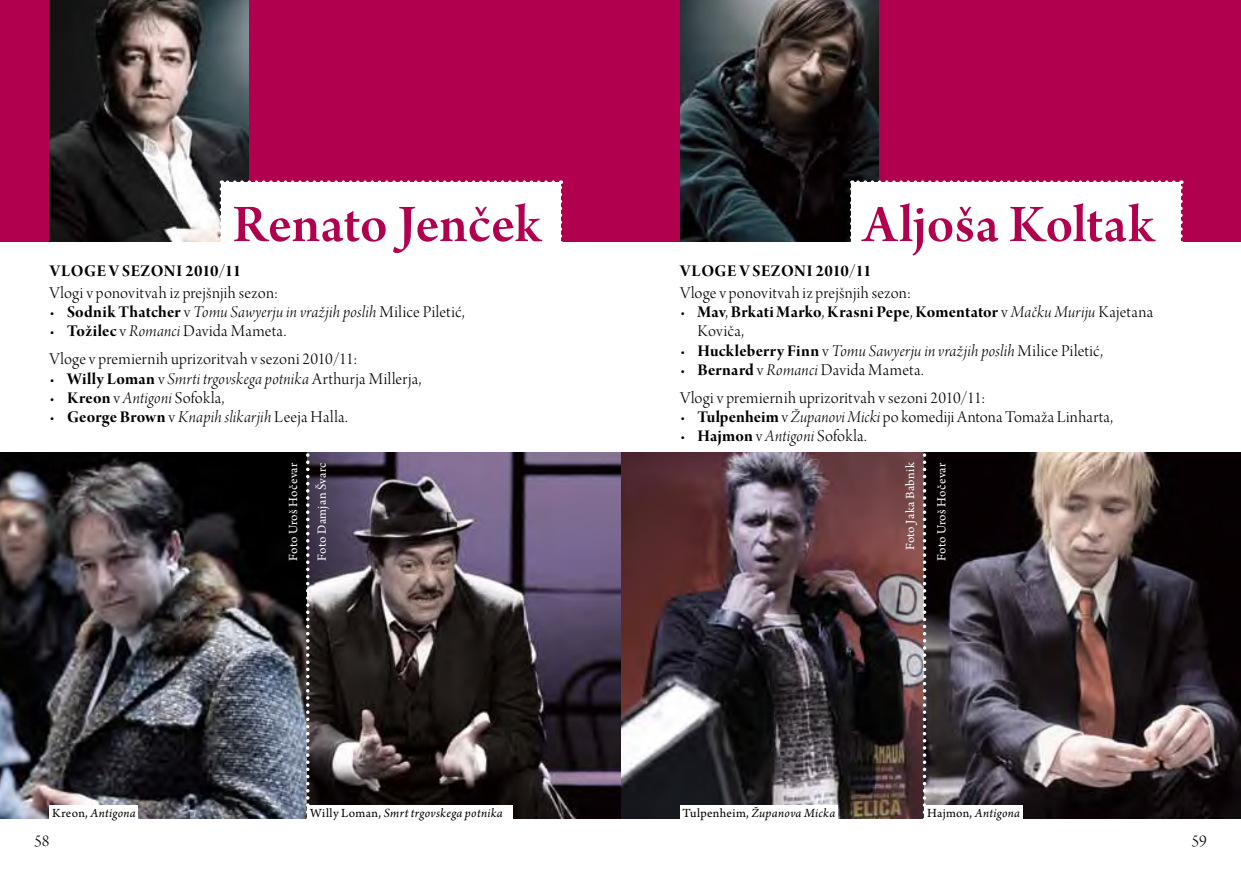
<style>
.page{position:relative;width:1241px;height:874px;background:#fff}
.page>*{position:absolute;margin:0;border:0;box-sizing:border-box;transform-origin:0 0}
.t1{font:56px "Arno Pro Smbd Subhead";letter-spacing:.01em;color:#b1004d}
.t2{font:17.5px/28px "Arno Pro Light Display";letter-spacing:.01em;color:#000}
.t3{font:17.5px "Arno Pro Light Italic Display";letter-spacing:.015em;color:#000}
.t4{font:17.5px "Arno Pro Bold Display";letter-spacing:.01em;color:#000}
.t5{font:17.5px "Arno Pro Bold Display";letter-spacing:.03em;color:#000}
.t6{font:italic 13.12px "Arno Pro";letter-spacing:.02em;color:#000}
.t7{font:13.12px/28.5px "Arno Pro";letter-spacing:.015em;color:#fff}
.s1{font-family:"Arno Pro Light Display"}
.s2{font-family:"Arno Pro Bold Display"}
.s3{font-family:"Arno Pro Light Italic Display"}
.s4{font-style:normal}
</style>
<div class="page">
<div style="left:0;top:0;width:620px;height:241px;background:#b1004d"></div>
<div style="left:620px;top:0;width:620px;height:241px;background:#b1004d"></div>
<img style="left:50px;top:0;width:198px;height:241px">
<img style="left:680px;top:0;width:198px;height:241px">
<div style="left:220px;top:180px;width:342px;height:62px;background:#fff"></div>
<div style="left:850px;top:180px;width:332px;height:62px;background:#fff"></div>
<img style="left:0;top:452px;width:1240px;height:365px">
<div style="left:50px;top:805px;width:88px;height:14px;background:#fff"></div>
<div style="left:308px;top:805px;width:205px;height:14px;background:#fff"></div>
<div style="left:680px;top:805px;width:157px;height:14px;background:#fff"></div>
<div style="left:924px;top:805px;width:98px;height:14px;background:#fff"></div>
<svg style="left:306px;top:455px;width:3px;height:364px"></svg>
<svg style="left:922px;top:455px;width:4px;height:364px"></svg>
<h1 class="t1" style="left:232px;top:192px;width:310px">Renato Jenček</h1>
<h1 class="t1" style="left:862px;top:192px;width:293px">Aljoša Koltak</h1>
<p class="t5" style="left:50px;top:261px;width:193px">Vloge v sezoni 2010/11</p>
<p class="t2" style="left:50px;top:280px;width:230px">Vlogi v ponovitvah iz prejšnjih sezon:</p>
<p class="t3" style="left:50px;top:302px;width:416px"><span class="s1">•</span> <span class="s2">Sodnik Thatcher</span> <span class="s1">v</span> Tomu Sawyerju in vražjih poslih <span class="s1">Milice Piletić,</span></p>
<p class="t2" style="left:50px;top:318px;width:309px">• <span class="s2">Tožilec</span> v <span class="s3">Romanci</span> Davida Mameta.<br>Vloge v premiernih uprizoritvah v sezoni 2010/11:</p>
<p class="t3" style="left:50px;top:368px;width:373px"><span class="s1">•</span> <span class="s2">Willy Loman</span> <span class="s1">v</span> Smrti trgovskega potnika <span class="s1">Arthurja Millerja,</span></p>
<p class="t2" style="left:50px;top:385px;width:176px">• <span class="s2">Kreon</span> v <span class="s3">Antigoni</span> Sofokla,</p>
<p class="t3" style="left:50px;top:407px;width:299px"><span class="s1">•</span> <span class="s2">George Brown</span> <span class="s1">v</span> Knapih slikarjih <span class="s1">Leeja Halla.</span></p>
<p class="t5" style="left:680px;top:261px;width:193px">Vloge v sezoni 2010/11</p>
<p class="t2" style="left:680px;top:280px;width:232px">Vloge v ponovitvah iz prejšnjih sezon:</p>
<p class="t4" style="left:680px;top:302px;width:474px"><span class="s1">•</span> Mav<span class="s1">,</span> Brkati Marko<span class="s1">,</span> Krasni Pepe<span class="s1">,</span> Komentator <span class="s1">v</span> <span class="s3">Mačku Muriju</span> <span class="s1">Kajetana</span></p>
<p class="t2" style="left:697px;top:318px;width:48px">Koviča,</p>
<p class="t3" style="left:680px;top:340px;width:424px"><span class="s1">•</span> <span class="s2">Huckleberry Finn</span> <span class="s1">v</span> Tomu Sawyerju in vražjih poslih <span class="s1">Milice Piletić,</span></p>
<p class="t2" style="left:680px;top:357px;width:306px">• <span class="s2">Bernard</span> v <span class="s3">Romanci</span> Davida Mameta.<br>Vlogi v premiernih uprizoritvah v sezoni 2010/11:</p>
<p class="t2" style="left:680px;top:404px;width:434px">• <span class="s2">Tulpenheim</span> v <span class="s3">Županovi Micki</span> po komediji Antona Tomaža Linharta,</p>
<p class="t2" style="left:680px;top:423px;width:188px">• <span class="s2">Hajmon</span> v <span class="s3">Antigoni</span> Sofokla.</p>
<p class="t7" style="left:280px;top:561px;width:100px;rotate:-90deg">Foto Uroš Hočevar<br>Foto Damjan Švarc</p>
<p class="t7" style="left:896px;top:550px;width:90px;rotate:-90deg">Foto Jaka Babnik</p>
<p class="t7" style="left:927px;top:561px;width:100px;rotate:-90deg">Foto Uroš Hočevar</p>
<p class="t6" style="left:52px;top:805px;width:85px"><span class="s4">Kreon,</span> Antigona</p>
<p class="t6" style="left:310px;top:805px;width:194px"><span class="s4">Willy Loman,</span> Smrt trgovskega potnika</p>
<p class="t6" style="left:682px;top:805px;width:154px"><span class="s4">Tulpenheim,</span> Županova Micka</p>
<p class="t6" style="left:926px;top:805px;width:95px"><span class="s4">Hajmon,</span> Antigona</p>
<p class="t2" style="left:34px;top:827px;width:17px">58</p>
<p class="t2" style="left:1191px;top:827px;width:17px">59</p>
</div>
